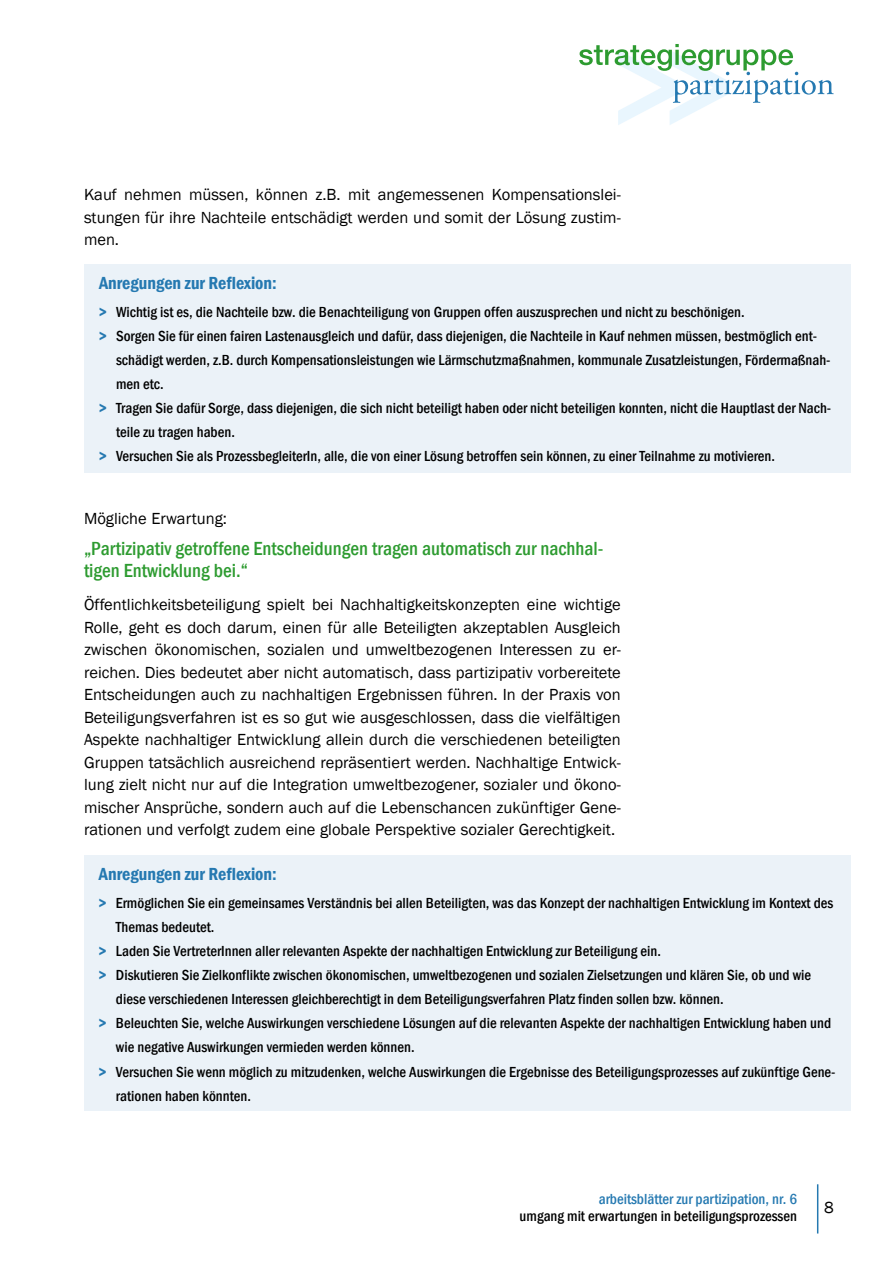
<style>
.page{position:relative;width:893px;height:1263px;background:#fff}
.page>*{position:absolute;margin:0;border:0;box-sizing:border-box;transform-origin:0 0}
.t1{font:500 condensed 19.5px/22.5px "Franklin Gothic";color:#2d9b30}
.t2{font:600 condensed 18px "Franklin Gothic";color:#2579b1}
.t3{font:16.5px/22.5px "Franklin Gothic";color:#000;text-align:justify}
.t4{font:500 condensed 15px "Franklin Gothic";color:#000}
.t5{font:500 condensed 15px "Franklin Gothic";color:#2579b1}
.s1{font-weight:600;color:#2579b1}
</style>
<div class="page">
<hr style="left:817px;top:1184px;width:1px;height:49px;background:#2579b1">
<svg style="left:579px;top:44px;width:254px;height:81px"></svg>
<div style="left:84px;top:265px;width:766px;height:208px;background:#ebf2f8"></div>
<div style="left:84px;top:856px;width:766px;height:255px;background:#ebf2f8"></div>
<p class="t3" style="left:84px;top:184px;width:538px">Kauf nehmen müssen, können z.B. mit angemessenen Kompensationslei&shy;stungen für ihre Nachteile entschädigt werden und somit der Lösung zustim&shy;men.</p>
<p class="t2" style="left:99px;top:271px;width:179px">Anregungen zur Reflexion:</p>
<p class="t4" style="left:99px;top:303px;width:647px"><span class="s1">&gt;</span> Wichtig ist es, die Nachteile bzw. die Benachteiligung von Gruppen offen auszusprechen und nicht zu beschönigen.</p>
<p class="t4" style="left:99px;top:327px;width:720px"><span class="s1">&gt;</span> Sorgen Sie für einen fairen Lastenausgleich und dafür, dass diejenigen, die Nachteile in Kauf nehmen müssen, bestmöglich ent-</p>
<p class="t4" style="left:116px;top:351px;width:716px">schädigt werden, z.B. durch Kompensationsleistungen wie Lärmschutzmaßnahmen, kommunale Zusatzleistungen, Fördermaßnah-</p>
<p class="t4" style="left:116px;top:375px;width:49px">men etc.</p>
<p class="t4" style="left:99px;top:399px;width:734px"><span class="s1">&gt;</span> Tragen Sie dafür Sorge, dass diejenigen, die sich nicht beteiligt haben oder nicht beteiligen konnten, nicht die Hauptlast der Nach-</p>
<p class="t4" style="left:116px;top:423px;width:120px">teile zu tragen haben.</p>
<p class="t4" style="left:99px;top:447px;width:678px"><span class="s1">&gt;</span> Versuchen Sie als ProzessbegleiterIn, alle, die von einer Lösung betroffen sein können, zu einer Teilnahme zu motivieren.</p>
<p class="t3" style="left:84px;top:507px;width:144px">Mögliche Erwartung:</p>
<h1 class="t1" style="left:84px;top:537px;width:521px">„Partizipativ getroffene Entscheidungen tragen automatisch zur nachhal&shy;tigen Entwicklung bei.“</h1>
<p class="t3" style="left:84px;top:594px;width:538px">Öffentlichkeitsbeteiligung spielt bei Nachhaltigkeitskonzepten eine wichtige Rolle, geht es doch darum, einen für alle Beteiligten akzeptablen Ausgleich zwischen ökonomischen, sozialen und umweltbezogenen Interessen zu er&shy;reichen. Dies bedeutet aber nicht automatisch, dass partizipativ vorbereitete Entscheidungen auch zu nachhaltigen Ergebnissen führen. In der Praxis von Beteiligungsverfahren ist es so gut wie ausgeschlossen, dass die vielfältigen Aspekte nachhaltiger Entwicklung allein durch die verschiedenen beteiligten Gruppen tatsächlich ausreichend repräsentiert werden. Nachhaltige Entwick&shy;lung zielt nicht nur auf die Integration umweltbezogener, sozialer und ökono&shy;mischer Ansprüche, sondern auch auf die Lebenschancen zukünftiger Gene&shy;rationen und verfolgt zudem eine globale Perspektive sozialer Gerechtigkeit.</p>
<p class="t2" style="left:99px;top:862px;width:179px">Anregungen zur Reflexion:</p>
<p class="t4" style="left:99px;top:894px;width:736px"><span class="s1">&gt;</span> Ermöglichen Sie ein gemeinsames Verständnis bei allen Beteiligten, was das Konzept der nachhaltigen Entwicklung im Kontext des</p>
<p class="t4" style="left:116px;top:918px;width:100px">Themas bedeutet.</p>
<p class="t4" style="left:99px;top:942px;width:563px"><span class="s1">&gt;</span> Laden Sie VertreterInnen aller relevanten Aspekte der nachhaltigen Entwicklung zur Beteiligung ein.</p>
<p class="t4" style="left:99px;top:966px;width:714px"><span class="s1">&gt;</span> Diskutieren Sie Zielkonflikte zwischen ökonomischen, umweltbezogenen und sozialen Zielsetzungen und klären Sie, ob und wie</p>
<p class="t4" style="left:116px;top:990px;width:609px">diese verschiedenen Interessen gleichberechtigt in dem Beteiligungsverfahren Platz finden sollen bzw. können.</p>
<p class="t4" style="left:99px;top:1014px;width:734px"><span class="s1">&gt;</span> Beleuchten Sie, welche Auswirkungen verschiedene Lösungen auf die relevanten Aspekte der nachhaltigen Entwicklung haben und</p>
<p class="t4" style="left:116px;top:1038px;width:300px">wie negative Auswirkungen vermieden werden können.</p>
<p class="t4" style="left:99px;top:1062px;width:738px"><span class="s1">&gt;</span> Versuchen Sie wenn möglich zu mitzudenken, welche Auswirkungen die Ergebnisse des Beteiligungsprozesses auf zukünftige Gene-</p>
<p class="t4" style="left:116px;top:1086px;width:136px">rationen haben könnten.</p>
<p class="t5" style="left:599px;top:1189px;width:200px">arbeitsblätter zur partizipation, nr. 6</p>
<p class="t4" style="left:520px;top:1206px;width:279px">umgang mit erwartungen in beteiligungsprozessen</p>
<p class="t3" style="left:824px;top:1197px;width:11px">8</p>
</div>
